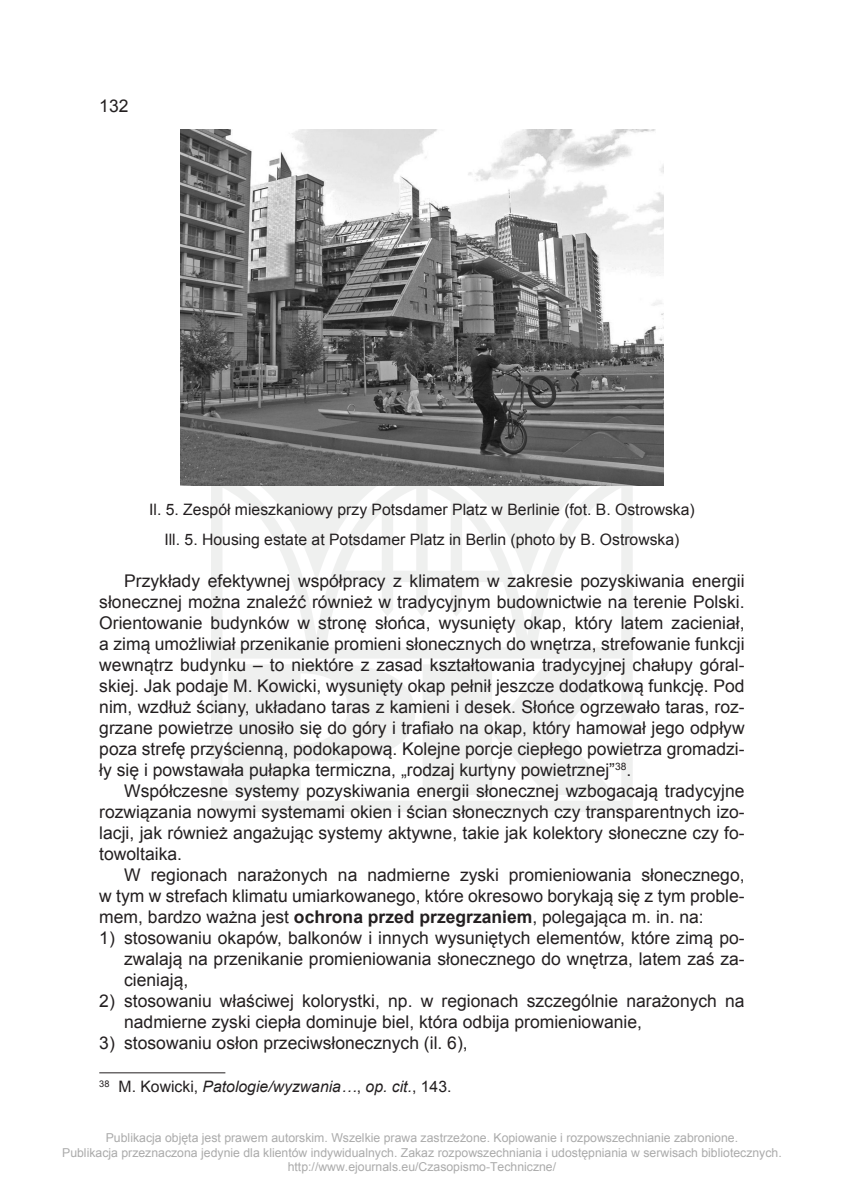
<style>
.page{position:relative;width:844px;height:1191px;background:#fff}
.page>*{position:absolute;margin:0;border:0;box-sizing:border-box;transform-origin:0 0}
.tekst_cz{font:17.5px/21px "Arial";color:#231f20;text-align:justify}
.a__cz{font:17.5px/21px "Arial";color:#231f20;text-align:justify}
.ryc__cz{font:15.75px "Arial";color:#231f20}
.przypis_cz{font:italic 15.75px "Arial";color:#231f20}
.t1{font:12.25px/14.7px "Arial";color:#ababab;text-align:center}
.s1{font-weight:700}
.s2{font-style:normal}
</style>
<div class="page">
<svg style="left:211px;top:486px;width:421px;height:326px;fill:#eff0ef"></svg>
<img style="left:181px;top:129px;width:482px;height:357px">
<hr style="left:99px;top:1072px;width:126px;height:1px;background:#231f20">
<p class="tekst_cz" style="left:99px;top:95px;width:31px">132</p>
<p class="ryc__cz" style="left:149px;top:499px;width:547px">Il. 5. Zespół mieszkaniowy przy Potsdamer Platz w Berlinie (fot. B. Ostrowska)</p>
<p class="ryc__cz" style="left:164px;top:529px;width:516px">Ill. 5. Housing estate at Potsdamer Platz in Berlin (photo by B. Ostrowska)</p>
<p class="tekst_cz" style="left:99px;top:570px;width:646px;text-indent:25px">Przykłady efektywnej współpracy z klimatem w zakresie pozyskiwania energii słonecznej można znaleźć również w tradycyjnym budownictwie na terenie Polski.<br>Orientowanie budynków w stronę słońca, wysunięty okap, który latem zacieniał, a zimą umożliwiał przenikanie promieni słonecznych do wnętrza, strefowanie funkcji wewnątrz budynku – to niektóre z zasad kształtowania tradycyjnej chałupy góral&shy;skiej. Jak podaje M. Kowicki, wysunięty okap pełnił jeszcze dodatkową funkcję. Pod nim, wzdłuż ściany, układano taras z kamieni i desek. Słońce ogrzewało taras, roz&shy;grzane powietrze unosiło się do góry i trafiało na okap, który hamował jego odpływ poza strefę przyścienną, podokapową. Kolejne porcje ciepłego powietrza gromadzi&shy;ły się i powstawała pułapka termiczna, „rodzaj kurtyny powietrznej”<sup>38</sup>.</p>
<p class="tekst_cz" style="left:99px;top:780px;width:646px;text-indent:25px">Współczesne systemy pozyskiwania energii słonecznej wzbogacają tradycyjne rozwiązania nowymi systemami okien i ścian słonecznych czy transparentnych izo&shy;lacji, jak również angażując systemy aktywne, takie jak kolektory słoneczne czy fo&shy;towoltaika.</p>
<p class="tekst_cz" style="left:99px;top:864px;width:646px;text-indent:25px">W regionach narażonych na nadmierne zyski promieniowania słonecznego, w tym w strefach klimatu umiarkowanego, które okresowo borykają się z tym proble&shy;mem, bardzo ważna jest <span class="s1">ochrona przed przegrzaniem</span>, polegająca m. in. na:</p>
<p class="a__cz" style="left:124px;top:927px;width:622px;text-indent:-25px">1) stosowaniu okapów, balkonów i innych wysuniętych elementów, które zimą po&shy;zwalają na przenikanie promieniowania słonecznego do wnętrza, latem zaś za&shy;cieniają,</p>
<p class="a__cz" style="left:124px;top:990px;width:622px;text-indent:-25px">2) stosowaniu właściwej kolorystki, np. w regionach szczególnie narażonych na nadmierne zyski ciepła dominuje biel, która odbija promieniowanie,</p>
<p class="a__cz" style="left:99px;top:1032px;width:370px">3) stosowaniu osłon przeciwsłonecznych (il. 6),</p>
<p class="przypis_cz" style="left:99px;top:1076px;width:353px"><sup>38</sup> <span class="s2">M. Kowicki,</span> Patologie/wyzwania…<span class="s2">,</span> op. cit.<span class="s2">, 143.</span></p>
<p class="t1" style="left:62px;top:1130px;width:721px">Publikacja objęta jest prawem autorskim. Wszelkie prawa zastrzeżone. Kopiowanie i rozpowszechnianie zabronione.<br>Publikacja przeznaczona jedynie dla klientów indywidualnych. Zakaz rozpowszechniania i udostępniania w serwisach bibliotecznych. http://www.ejournals.eu/Czasopismo-Techniczne/</p>
</div>
